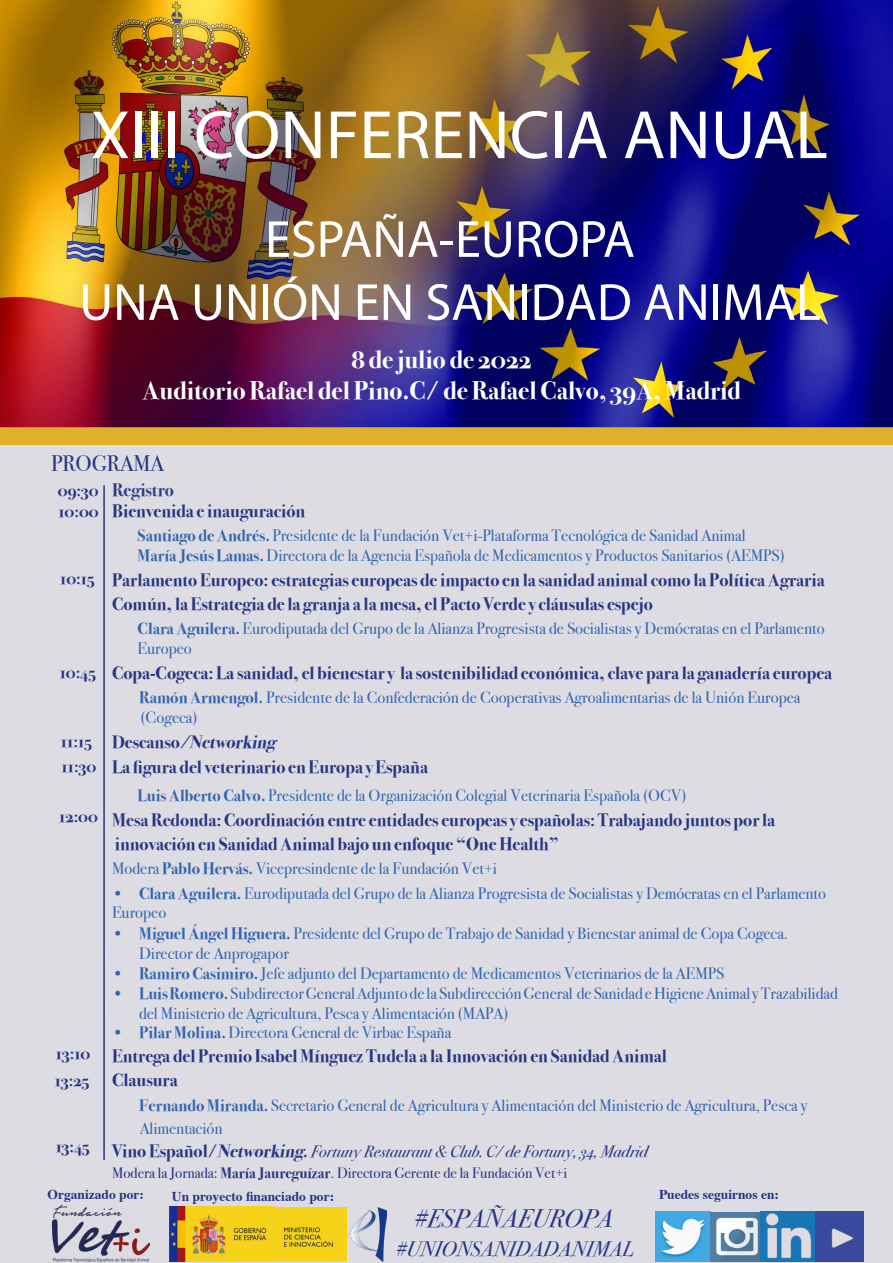
<style>
.page{position:relative;width:893px;height:1263px;background:#fff}
.page>*{position:absolute;margin:0;border:0;box-sizing:border-box;transform-origin:0 0}
.t1{font:69px "Myriad Pro";color:#fff}
.t2{font:52.5px/63px "Myriad Pro";color:#fff;text-align:center}
.t3{font:700 25.5px/30.6px "Bodoni Svty Two OSITCTT";color:#fff;text-align:center}
.t4{font:italic 25.5px "Bodoni Svty Two OSITCTT";color:#283583}
.t5{font:22.5px "Bodoni Svty Two OSITCTT";color:#283583}
.t6{font:italic 21px "Bodoni Svty Two OSITCTT";color:#283583}
.t7{font:700 18px/24.5px "Bodoni Svty Two OSITCTT";color:#283583}
.t8{font:700 18px "Bodoni Svty Two OSITCTT";color:#333b87}
.t9{font:16.5px/20px "Bodoni Svty Two OSITCTT";color:#3466af}
.t10{font:italic 16.5px "Bodoni Svty Two OSITCTT";color:#283583}
.t11{font:700 16.5px/20.9px "Bodoni Svty Two OSITCTT";color:#283583}
.t12{font:15px "Bodoni Svty Two OSITCTT";color:#283583}
.t13{font:700 13.5px "Times";color:#283583}
.s1{font-weight:700}
.s2{font-style:italic}
.s3{font-weight:700;color:#3566af}
.s4{font-weight:700;font-style:normal;font-size:18px}
.s5{font-weight:700;font-size:18px}
.s6{font-weight:700;font-style:normal}
</style>
<div class="page">
<div style="left:0;top:414px;width:893px;height:849px;background:#dddce3"></div>
<img style="left:0;top:0;width:893px;height:427px">
<div style="left:0;top:427px;width:893px;height:17px;background:#dfb128"></div>
<img style="left:655px;top:1211px;width:106px;height:51px">
<img style="left:761px;top:1211px;width:103px;height:51px">
<hr style="left:103px;top:485px;width:2px;height:675px;background:#283583">
<img style="left:52px;top:1205px;width:98px;height:57px">
<img style="left:169px;top:1206px;width:178px;height:55px">
<img style="left:349px;top:1208px;width:37px;height:53px">
<h1 class="t1" style="left:91px;top:92px;width:739px">XIII CONFERENCIA ANUAL</h1>
<h2 class="t2" style="left:79px;top:207px;width:743px">ESPAÑA-EUROPA<br>UNA UNIÓN EN SANIDAD ANIMAL</h2>
<h3 class="t3" style="left:142px;top:344px;width:600px">8 de julio de 2022<br>Auditorio Rafael del Pino.C/ de Rafael Calvo, 39A, Madrid</h3>
<h3 class="t5" style="left:51px;top:450px;width:115px">PROGRAMA</h3>
<p class="t11" style="left:58px;top:480px;width:42px">09:30<br>10:00</p>
<p class="t8" style="left:112px;top:479px;width:63px">Registro</p>
<p class="t7" style="left:112px;top:499px;width:195px">Bienvenida e inauguración</p>
<p class="t9" style="left:138px;top:526px;width:649px"><span class="s1">Santiago de Andrés.</span> Presidente de la Fundación Vet+i-Plataforma Tecnológica de Sanidad Animal<br><span class="s1">María Jesús Lamas.</span> Directora de la Agencia Española de Medicamentos y Productos Sanitarios (AEMPS)</p>
<p class="t7" style="left:112px;top:568px;width:714px">Parlamento Europeo: estrategias europeas de impacto en la sanidad animal como la Política Agraria<br>Común, la Estrategia de la granja a la mesa, el Pacto Verde y cláusulas espejo</p>
<p class="t9" style="left:138px;top:619px;width:689px"><span class="s1">Clara Aguilera.</span> Eurodiputada del Grupo de la Alianza Progresista de Socialistas y Demócratas en el Parlamento<br>Europeo</p>
<p class="t7" style="left:112px;top:661px;width:722px">Copa-Cogeca: La sanidad, el bienestar y la sostenibilidad económica, clave para la ganadería europea</p>
<p class="t9" style="left:139px;top:688px;width:663px"><span class="s1">Ramón Armengol.</span> Presidente de la Confederación de Cooperativas Agroalimentarias de la Unión Europea (Cogeca)</p>
<p class="t7" style="left:112px;top:730px;width:317px">Descanso<span class="s2">/Networking<br></span>La figura del veterinario en Europa y España</p>
<p class="t9" style="left:138px;top:786px;width:550px"><span class="s1">Luis Alberto Calvo.</span> Presidente de la Organización Colegial Veterinaria Española (OCV)</p>
<p class="t7" style="left:112px;top:807px;width:665px">Mesa Redonda: Coordinación entre entidades europeas y españolas: Trabajando juntos por la innovación en Sanidad Animal bajo un enfoque “One Health”</p>
<p class="t9" style="left:112px;top:858px;width:386px">Modera <span class="s1">Pablo Hervás.</span> Vicepresindente de la Fundación Vet+i</p>
<p class="t9" style="left:112px;top:883px;width:716px"><span class="s1">• Clara Aguilera.</span> Eurodiputada del Grupo de la Alianza Progresista de Socialistas y Demócratas en el Parlamento<br>Europeo</p>
<p class="t9" style="left:112px;top:923px;width:678px"><span class="s1">• Miguel Ángel Higuera.</span> Presidente del Grupo de Trabajo de Sanidad y Bienestar animal de Copa Cogeca.</p>
<p class="t9" style="left:112px;top:943px;width:179px"><span class="s1">•</span> Director de Anprogapor</p>
<p class="t9" style="left:112px;top:963px;width:614px"><span class="s1">• Ramiro Casimiro.</span> Jefe adjunto del Departamento de Medicamentos Veterinarios de la AEMPS</p>
<p class="t9" style="left:112px;top:983px;width:727px"><span class="s1">• Luis Romero.</span> Subdirector General Adjunto de la Subdirección General de Sanidad e Higiene Animal y Trazabilidad</p>
<p class="t9" style="left:112px;top:1003px;width:398px"><span class="s1">•</span> del Ministerio de Agricultura, Pesca y Alimentación (MAPA)</p>
<p class="t9" style="left:112px;top:1023px;width:341px"><span class="s1">•</span> <span class="s3">Pilar Molina.</span> Directora General de Virbac España</p>
<p class="t7" style="left:112px;top:1044px;width:556px">Entrega del Premio Isabel Mínguez Tudela a la Innovación en Sanidad Animal<br>Clausura</p>
<p class="t9" style="left:139px;top:1095px;width:670px"><span class="s1">Fernando Miranda.</span> Secretario General de Agricultura y Alimentación del Ministerio de Agricultura, Pesca y</p>
<p class="t9" style="left:140px;top:1118px;width:84px">Alimentación</p>
<p class="t10" style="left:112px;top:1141px;width:537px"><span class="s4">Vino Español/</span><span class="s5">Networking</span><span class="s6">.</span> Fortuny Restaurant &amp; Club. C/ de Fortuny, 34, Madrid</p>
<p class="t12" style="left:112px;top:1163px;width:457px">Modera la Jornada: <span class="s1">María Jaureguízar</span>. Directora Gerente de la Fundación Vet+i</p>
<p class="t11" style="left:60px;top:568px;width:36px">10:15</p>
<p class="t11" style="left:60px;top:662px;width:38px">10:45</p>
<p class="t11" style="left:61px;top:729px;width:37px;line-height:25.3px">11:15<br>11:30</p>
<p class="t11" style="left:59px;top:806px;width:40px">12:00</p>
<p class="t11" style="left:55px;top:1040px;width:37px;line-height:26.5px">13:10<br>13:25</p>
<p class="t11" style="left:56px;top:1137px;width:35px">13:45</p>
<p class="t13" style="left:48px;top:1182px;width:98px">Organizado por:</p>
<p class="t13" style="left:172px;top:1183px;width:164px">Un proyecto financiado por:</p>
<p class="t13" style="left:659px;top:1182px;width:122px">Puedes seguirnos en:</p>
<h3 class="t4" style="left:414px;top:1203px;width:200px">#ESPAÑAEUROPA</h3>
<p class="t6" style="left:396px;top:1236px;width:240px">#UNIONSANIDADANIMAL</p>
</div>
